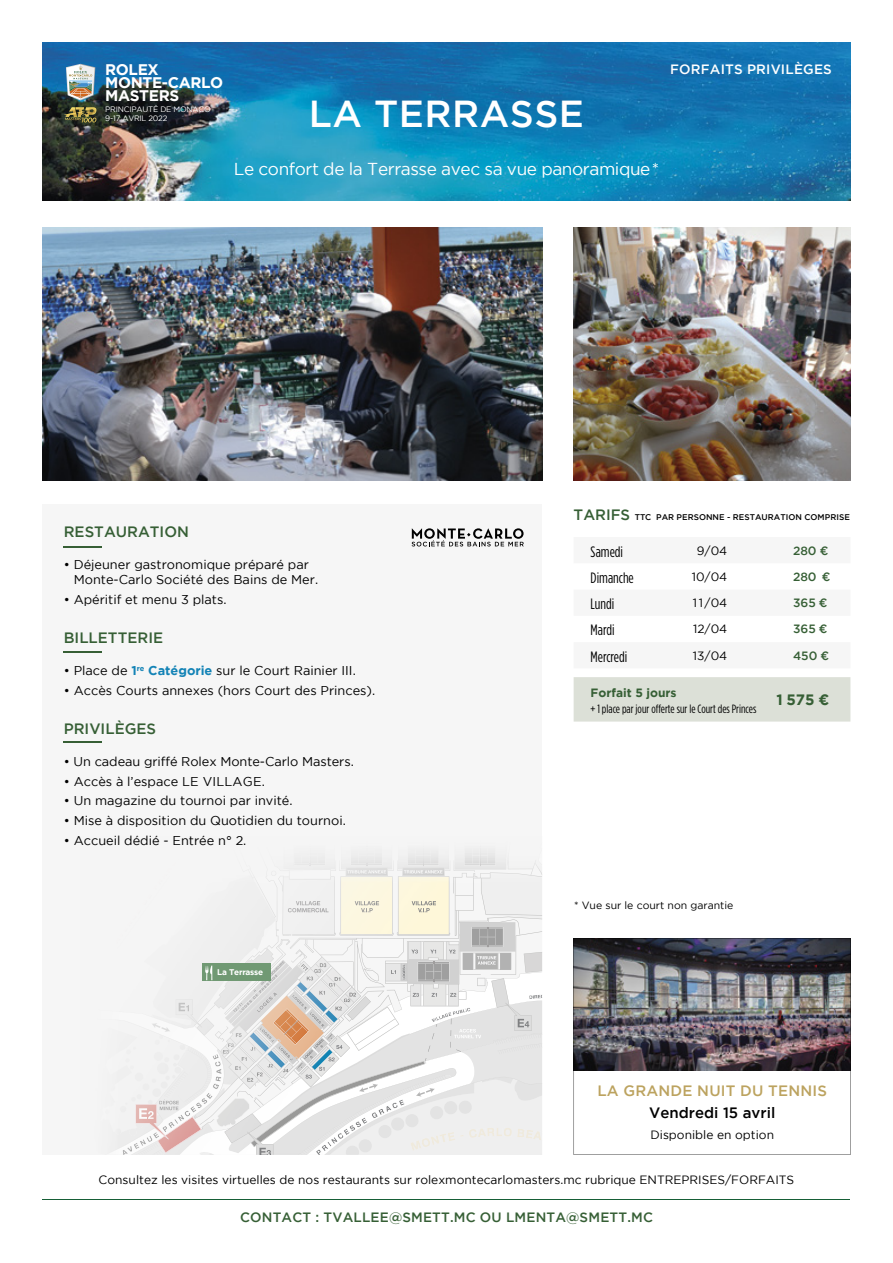
<style>
.page{position:relative;width:893px;height:1263px;background:#fff}
.page>*{position:absolute;margin:0;border:0;box-sizing:border-box;transform-origin:0 0}
.t1{font:500 37.5px "Gotham";letter-spacing:.015em;color:#fff}
.t2{font:17.25px "Gotham";letter-spacing:-.025em;color:#fff}
.t3{font:700 15.3px/12.9px "Gotham";letter-spacing:-.025em;color:#fff}
.t4{font:500 15px "Gotham";color:#365f35}
.t5{font:15px "Gotham Condensed";color:#000}
.t6{font:500 15px "Gotham";letter-spacing:.015em;color:#bca35f}
.t7{font:500 15px "Gotham";color:#000}
.t8{font:700 15px "Gotham";color:#365f35}
.t9{font:500 13.5px "Gotham";letter-spacing:.015em;color:#365f35}
.t10{font:500 13.5px "Gotham";letter-spacing:.015em;color:#fff}
.t11{font:12.75px/15.3px "Gotham";color:#000}
.t12{font:12px "Gotham";color:#000}
.t13{font:12px "Gotham Condensed";color:#000}
.t14{font:500 12px "Gotham";color:#365f35}
.t15{font:700 12px "Gotham";color:#365f35}
.t16{font:10.5px "Gotham";color:#000}
.t17{font:500 8.25px "Gotham";letter-spacing:.005em;color:#000}
.t18{font:700 8.25px "Gotham";letter-spacing:-.025em;color:#fff}
.t19{font:7.8px/8.7px "Gotham";letter-spacing:-.025em;color:#fff}
.s1{font-weight:700;color:#1383b6}
.s2{font-size:15px;color:#365f35}
</style>
<div class="page">
<div style="left:43px;top:504px;width:499px;height:651px;background:#f6f6f6"></div>
<img style="left:43px;top:43px;width:807px;height:158px">
<div style="left:574px;top:677px;width:276px;height:44px;background:#dce0d7"></div>
<img style="left:43px;top:227px;width:499px;height:253px">
<img style="left:574px;top:227px;width:276px;height:253px">
<img style="left:398px;top:918px;width:51px;height:8px">
<img style="left:340px;top:918px;width:53px;height:8px">
<img style="left:294px;top:849px;width:239px;height:69px">
<img style="left:531px;top:860px;width:5px;height:13px">
<img style="left:257px;top:880px;width:20px;height:46px">
<img style="left:480px;top:873px;width:62px;height:42px">
<img style="left:477px;top:917px;width:65px;height:3px">
<img style="left:477px;top:918px;width:12px;height:4px">
<img style="left:489px;top:919px;width:31px;height:7px">
<img style="left:282px;top:876px;width:54px;height:50px">
<img style="left:507px;top:849px;width:4px;height:17px">
<svg style="left:453px;top:877px;width:2px;height:19px"></svg>
<img style="left:455px;top:873px;width:22px;height:53px">
<img style="left:346px;top:867px;width:42px;height:9px">
<img style="left:402px;top:867px;width:42px;height:9px">
<img style="left:296px;top:901px;width:24px;height:4px">
<img style="left:288px;top:908px;width:41px;height:4px">
<img style="left:355px;top:901px;width:24px;height:4px">
<svg style="left:361px;top:908px;width:12px;height:4px"></svg>
<img style="left:412px;top:901px;width:24px;height:4px">
<svg style="left:418px;top:908px;width:12px;height:4px"></svg>
<img style="left:347px;top:870px;width:39px;height:3px">
<img style="left:404px;top:870px;width:38px;height:3px">
<img style="left:574px;top:938px;width:276px;height:217px">
<svg style="left:64px;top:107px;width:33px;height:16px"></svg>
<svg style="left:66px;top:64px;width:29px;height:37px"></svg>
<hr style="left:43px;top:1199px;width:807px;height:1px;background:#165e36">
<hr style="left:64px;top:546px;width:38px;height:2px;background:#365f35">
<hr style="left:64px;top:652px;width:38px;height:1px;background:#365f35">
<hr style="left:64px;top:741px;width:38px;height:2px;background:#365f35">
<svg style="left:412px;top:528px;width:112px;height:18px"></svg>
<svg style="left:119px;top:926px;width:424px;height:229px"></svg>
<p class="t3" style="left:105px;top:63px;width:120px">ROLEX<br>MONTE-CARLO<br>MASTERS</p>
<p class="t19" style="left:105px;top:105px;width:107px">PRINCIPAUTÉ DE MONACO<br>9-17 AVRIL 2022</p>
<h1 class="t1" style="left:309px;top:93px;width:277px">LA TERRASSE</h1>
<p class="t10" style="left:670px;top:61px;width:163px">FORFAITS PRIVILÈGES</p>
<h2 class="t2" style="left:234px;top:159px;width:427px">Le confort de la Terrasse avec sa vue panoramique *</h2>
<p class="t4" style="left:64px;top:523px;width:127px">RESTAURATION</p>
<p class="t11" style="left:74px;top:556px;width:246px;text-indent:-10px">• Déjeuner gastronomique préparé par<br>Monte-Carlo Société des Bains de Mer.</p>
<p class="t11" style="left:64px;top:591px;width:164px">• Apéritif et menu 3 plats.</p>
<p class="t4" style="left:64px;top:629px;width:101px">BILLETTERIE</p>
<p class="t11" style="left:64px;top:663px;width:294px">• Place de <span class="s1">1</span><sup>re</sup> <span class="s1">Catégorie</span> sur le Court Rainier III.</p>
<p class="t11" style="left:64px;top:682px;width:313px">• Accès Courts annexes (hors Court des Princes).</p>
<p class="t4" style="left:64px;top:720px;width:94px">PRIVILÈGES</p>
<p class="t11" style="left:64px;top:754px;width:291px">• Un cadeau griffé Rolex Monte-Carlo Masters.</p>
<p class="t11" style="left:64px;top:773px;width:203px">• Accès à l’espace LE VILLAGE.</p>
<p class="t11" style="left:64px;top:793px;width:230px">• Un magazine du tournoi par invité.</p>
<p class="t11" style="left:64px;top:813px;width:284px">• Mise à disposition du Quotidien du tournoi.</p>
<p class="t11" style="left:64px;top:832px;width:184px">• Accueil dédié - Entrée n° 2.</p>
<p class="t18" style="left:217px;top:967px;width:47px">La Terrasse</p>
<p class="t17" style="left:574px;top:512px;width:278px"><span class="s2">TARIFS</span> TTC PAR PERSONNE - RESTAURATION COMPRISE</p>
<p class="t5" style="left:591px;top:543px;width:34px">Samedi</p>
<p class="t12" style="left:697px;top:544px;width:32px">9/04</p>
<p class="t14" style="left:793px;top:543px;width:37px">280 ¤</p>
<p class="t5" style="left:591px;top:569px;width:45px">Dimanche</p>
<p class="t12" style="left:692px;top:570px;width:37px">10/04</p>
<p class="t14" style="left:793px;top:570px;width:39px">280 ¤</p>
<p class="t5" style="left:591px;top:596px;width:25px">Lundi</p>
<p class="t12" style="left:693px;top:596px;width:36px">11/04</p>
<p class="t14" style="left:793px;top:596px;width:36px">365 ¤</p>
<p class="t5" style="left:591px;top:622px;width:25px">Mardi</p>
<p class="t12" style="left:693px;top:622px;width:36px">12/04</p>
<p class="t14" style="left:793px;top:622px;width:36px">365 ¤</p>
<p class="t5" style="left:591px;top:648px;width:38px">Mercredi</p>
<p class="t12" style="left:693px;top:649px;width:36px">13/04</p>
<p class="t14" style="left:793px;top:649px;width:37px">450 ¤</p>
<p class="t15" style="left:591px;top:685px;width:88px">Forfait 5 jours</p>
<p class="t8" style="left:776px;top:691px;width:54px">1 575 ¤</p>
<p class="t13" style="left:590px;top:702px;width:167px">+ 1 place par jour offerte sur le Court des Princes</p>
<p class="t16" style="left:574px;top:900px;width:161px">* Vue sur le court non garantie</p>
<p class="t6" style="left:597px;top:1082px;width:231px">LA GRANDE NUIT DU TENNIS</p>
<p class="t7" style="left:649px;top:1104px;width:128px">Vendredi 15 avril</p>
<p class="t12" style="left:650px;top:1128px;width:125px">Disponible en option</p>
<p class="t12" style="left:99px;top:1173px;width:697px">Consultez les visites virtuelles de nos restaurants sur rolexmontecarlomasters.mc rubrique ENTREPRISES/FORFAITS</p>
<p class="t9" style="left:240px;top:1210px;width:414px">CONTACT : TVALLEE@SMETT.MC OU LMENTA@SMETT.MC</p>
</div>
